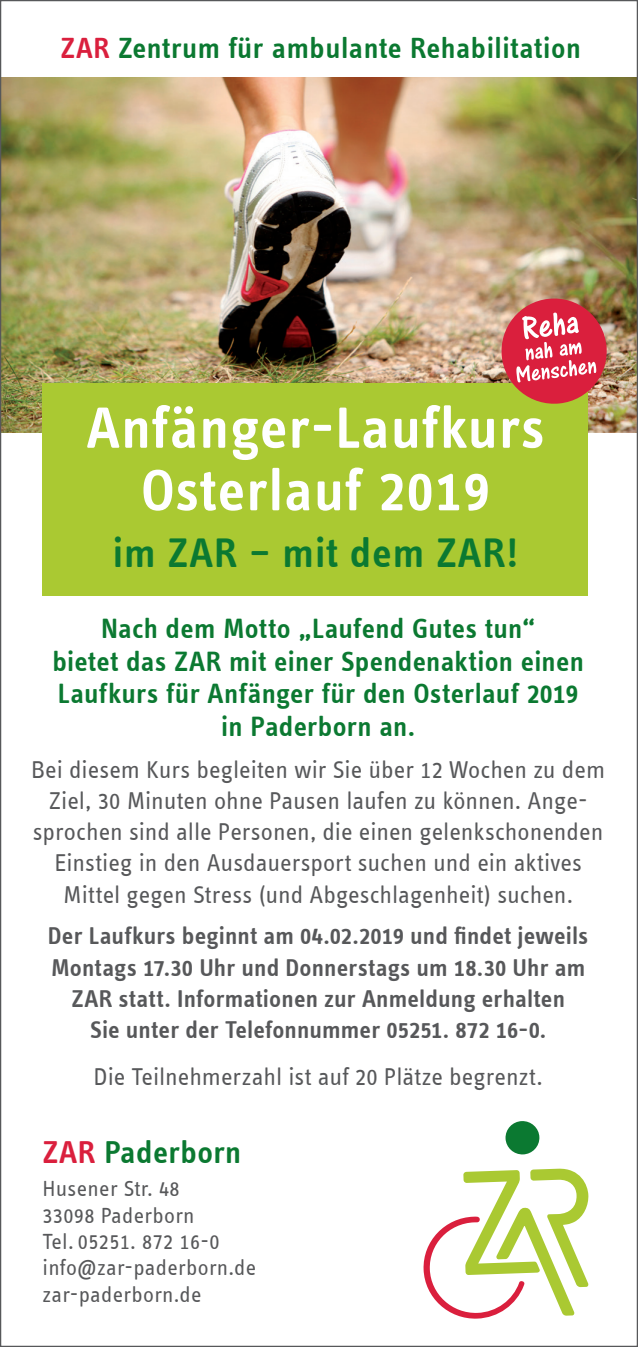
<style>
.page{position:relative;width:638px;height:1347px;background:#fff}
.page>*{position:absolute;margin:0;border:0;box-sizing:border-box;transform-origin:0 0}
.t1{font:60px/62.5px "Info Text Semibold Tf";letter-spacing:.02em;color:#fff;text-align:center}
.t2{font:42.5px "Info Text Semibold Tf";letter-spacing:.02em;color:#0b7931}
.t3{font:32.5px "Info Text Semibold Tf";letter-spacing:.015em;color:#0b7931}
.t4{font:30px "Info Text Semibold Tf";letter-spacing:.02em;color:#0b7931}
.t5{font:28.75px/32.5px "Info Text Semibold Tf";letter-spacing:.01em;color:#0b7931;text-align:center}
.t6{font:25px/31.2px "Info Text Regular Tf";color:#57585a;text-align:center}
.t7{font:25px/31.2px "Info Text Semibold Tf";letter-spacing:.005em;color:#57585a;text-align:center}
.t8{font:22.5px/26.2px "Info Text Regular Tf";letter-spacing:.015em;color:#57585a}
.s1{color:#da1f3d}
</style>
<div class="page">
<img style="left:2px;top:78px;width:634px;height:354px">
<div style="left:43px;top:383px;width:545px;height:212px;background:#aac932"></div>
<svg style="left:499px;top:296px;width:110px;height:110px"></svg>
<div style="left:505px;top:1120px;width:35px;height:34px;background:#0b7931;border-radius:50%"></div>
<svg style="left:423px;top:1168px;width:166px;height:151px"></svg>
<p class="t4" style="left:61px;top:31px;width:522px"><span class="s1">ZAR</span> Zentrum für ambulante Rehabilitation</p>
<h1 class="t1" style="left:86px;top:396px;width:460px">Anfänger-Laufkurs<br>Osterlauf 2019</h1>
<h2 class="t2" style="left:113px;top:528px;width:407px">im ZAR – mit dem ZAR!</h2>
<p class="t5" style="left:52px;top:612px;width:533px">Nach dem Motto „Laufend Gutes tun“<br>bietet das ZAR mit einer Spendenaktion einen Laufkurs für Anfänger für den Osterlauf 2019 in Paderborn an.</p>
<p class="t6" style="left:31px;top:753px;width:575px">Bei diesem Kurs begleiten wir Sie über 12 Wochen zu dem Ziel, 30 Minuten ohne Pausen laufen zu können. Ange&shy;sprochen sind alle Personen, die einen gelenkschonenden Einstieg in den Ausdauersport suchen und ein aktives Mittel gegen Stress (und Abgeschlagenheit) suchen.</p>
<p class="t7" style="left:48px;top:920px;width:542px">Der Laufkurs beginnt am 04.02.2019 und findet jeweils Montags 17.30 Uhr und Donnerstags um 18.30 Uhr am ZAR statt. Informationen zur Anmeldung erhalten<br>Sie unter der Telefonnummer 05251. 872 16-0.</p>
<p class="t6" style="left:94px;top:1061px;width:451px">Die Teilnehmerzahl ist auf 20 Plätze begrenzt.</p>
<h3 class="t3" style="left:43px;top:1134px;width:200px"><span class="s1">ZAR</span> Paderborn</h3>
<p class="t8" style="left:43px;top:1175px;width:215px">Husener Str. 48<br>33098 Paderborn<br>Tel. 05251. 872 16-0 info@zar-paderborn.de zar-paderborn.de</p>
</div>
